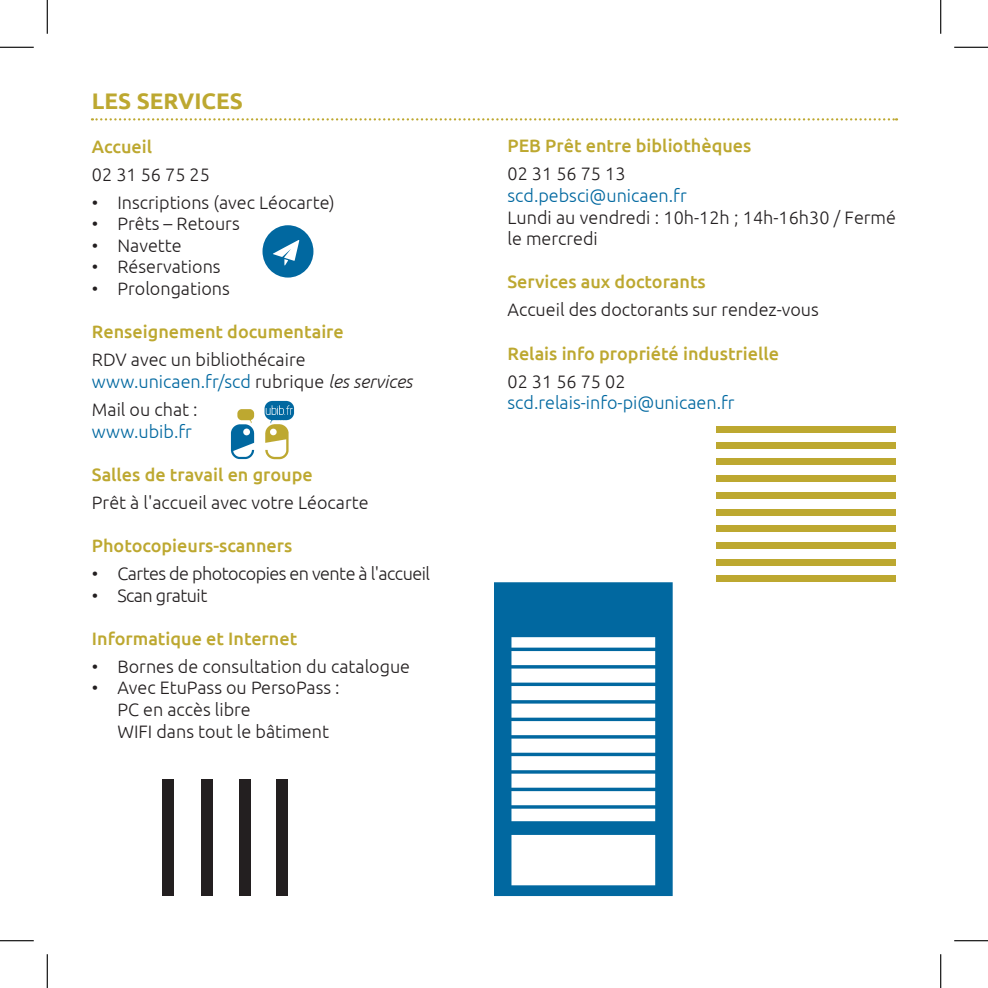
<style>
.page{position:relative;width:988px;height:988px;background:#fff}
.page>*{position:absolute;margin:0;border:0;box-sizing:border-box;transform-origin:0 0}
.t1{font:700 22.5px "Ubuntu";color:#bda830}
.t2{font:300 18px/21.6px "Ubuntu";color:#231f20}
.t3{font:500 18px "Ubuntu";color:#bda830}
.t4{font:300 18px "Ubuntu";color:#0168a0}
.t5{font:300 18px "Ubuntu";letter-spacing:-.03em;color:#231f20}
.s1{color:#0168a0}
.s2{font-style:italic}
</style>
<div class="page">
<svg style="left:92px;top:118px;width:805px;height:2px"></svg>
<img style="left:230px;top:400px;width:65px;height:60px">
<svg style="left:262px;top:225px;width:51px;height:52px"></svg>
<svg style="left:494px;top:582px;width:178px;height:314px"></svg>
<div style="left:716px;top:425px;width:180px;height:7px;background:#bda830"></div>
<div style="left:716px;top:458px;width:180px;height:7px;background:#bda830"></div>
<div style="left:716px;top:492px;width:180px;height:7px;background:#bda830"></div>
<div style="left:716px;top:525px;width:180px;height:7px;background:#bda830"></div>
<div style="left:716px;top:558px;width:180px;height:7px;background:#bda830"></div>
<div style="left:716px;top:442px;width:180px;height:7px;background:#bda830"></div>
<div style="left:716px;top:475px;width:180px;height:7px;background:#bda830"></div>
<div style="left:716px;top:509px;width:180px;height:7px;background:#bda830"></div>
<div style="left:716px;top:542px;width:180px;height:7px;background:#bda830"></div>
<div style="left:716px;top:575px;width:180px;height:7px;background:#bda830"></div>
<div style="left:163px;top:779px;width:11px;height:117px;background:#231f20"></div>
<div style="left:239px;top:779px;width:11px;height:117px;background:#231f20"></div>
<div style="left:201px;top:779px;width:11px;height:117px;background:#231f20"></div>
<div style="left:276px;top:779px;width:12px;height:117px;background:#231f20"></div>
<svg style="left:0;top:46px;width:34px;height:1px"></svg>
<svg style="left:954px;top:46px;width:33px;height:1px"></svg>
<svg style="left:0;top:941px;width:34px;height:1px"></svg>
<svg style="left:954px;top:941px;width:33px;height:1px"></svg>
<svg style="left:46px;top:0;width:1px;height:34px"></svg>
<svg style="left:46px;top:954px;width:1px;height:33px"></svg>
<svg style="left:941px;top:0;width:1px;height:34px"></svg>
<svg style="left:941px;top:954px;width:1px;height:33px"></svg>
<hr style="left:0;top:47px;width:34px;height:1px;background:#000">
<hr style="left:954px;top:47px;width:33px;height:1px;background:#000">
<hr style="left:0;top:940px;width:34px;height:1px;background:#000">
<hr style="left:954px;top:940px;width:33px;height:1px;background:#000">
<hr style="left:47px;top:0;width:1px;height:34px;background:#000">
<hr style="left:47px;top:954px;width:1px;height:33px;background:#000">
<hr style="left:940px;top:0;width:1px;height:34px;background:#000">
<hr style="left:940px;top:954px;width:1px;height:33px;background:#000">
<p class="t1" style="left:92px;top:88px;width:152px">LES SERVICES</p>
<p class="t3" style="left:92px;top:135px;width:62px">Accueil</p>
<p class="t2" style="left:92px;top:163px;width:119px">02 31 56 75 25</p>
<p class="t2" style="left:92px;top:191px;width:244px">• Inscriptions (avec Léocarte)</p>
<p class="t2" style="left:92px;top:212px;width:149px">• Prêts – Retours</p>
<p class="t2" style="left:92px;top:234px;width:91px">• Navette</p>
<p class="t2" style="left:92px;top:256px;width:130px">• Réservations</p>
<p class="t2" style="left:92px;top:277px;width:139px">• Prolongations</p>
<p class="t3" style="left:92px;top:320px;width:253px">Renseignement documentaire</p>
<p class="t2" style="left:92px;top:348px;width:322px">RDV avec un bibliothécaire <span class="s1">www.unicaen.fr/scd</span> rubrique <span class="s2">les services</span></p>
<p class="t2" style="left:92px;top:398px;width:107px">Mail ou chat :</p>
<p class="t4" style="left:92px;top:420px;width:101px">www.ubib.fr</p>
<p class="t3" style="left:92px;top:463px;width:222px">Salles de travail en groupe</p>
<p class="t2" style="left:92px;top:491px;width:278px">Prêt à l'accueil avec votre Léocarte</p>
<p class="t3" style="left:92px;top:534px;width:202px">Photocopieurs-scanners</p>
<p class="t5" style="left:92px;top:562px;width:339px">• Cartes de photocopies en vente à l'accueil</p>
<p class="t5" style="left:92px;top:584px;width:117px">• Scan gratuit</p>
<p class="t3" style="left:92px;top:627px;width:207px">Informatique et Internet</p>
<p class="t2" style="left:92px;top:655px;width:320px">• Bornes de consultation du catalogue</p>
<p class="t2" style="left:117px;top:676px;width:224px;text-indent:-26px">• Avec EtuPass ou PersoPass :<br>PC en accès libre<br>WIFI dans tout le bâtiment</p>
<p class="t3" style="left:507px;top:135px;width:245px">PEB Prêt entre bibliothèques</p>
<p class="t2" style="left:507px;top:163px;width:119px">02 31 56 75 13</p>
<p class="t4" style="left:507px;top:185px;width:181px">scd.pebsci@unicaen.fr</p>
<p class="t2" style="left:507px;top:206px;width:390px">Lundi au vendredi : 10h-12h ; 14h-16h30 / Fermé le mercredi</p>
<p class="t3" style="left:507px;top:270px;width:200px">Services aux doctorants</p>
<p class="t2" style="left:507px;top:299px;width:313px">Accueil des doctorants sur rendez-vous</p>
<p class="t3" style="left:507px;top:342px;width:273px">Relais info propriété industrielle</p>
<p class="t2" style="left:507px;top:370px;width:119px">02 31 56 75 02</p>
<p class="t4" style="left:507px;top:392px;width:229px">scd.relais-info-pi@unicaen.fr</p>
</div>
